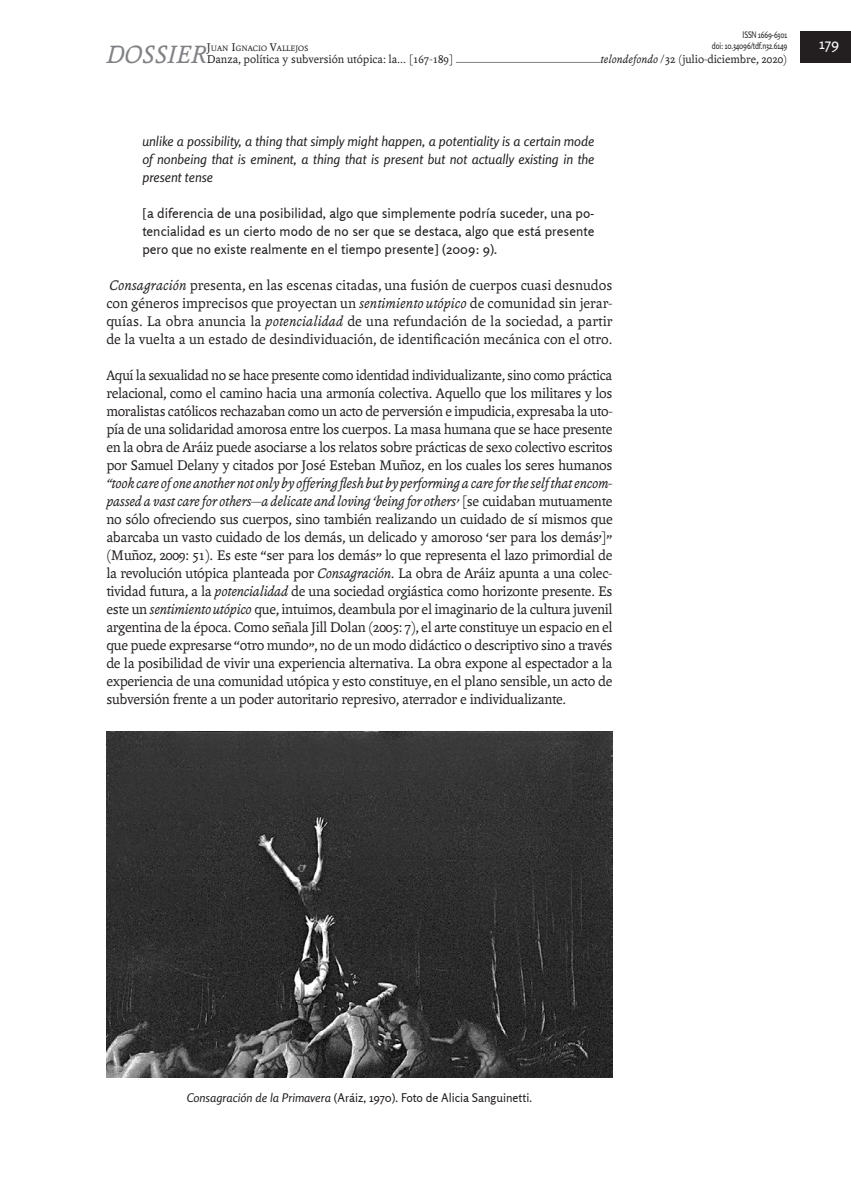
<style>
.page{position:relative;width:851px;height:1191px;background:#fff}
.page>*{position:absolute;margin:0;border:0;box-sizing:border-box;transform-origin:0 0}
.t1{font:italic 27px "Andralis ND Os F";color:#808285}
.art-texto-central{font:15px/18px "Andralis ND Os F";letter-spacing:-.01em;color:#231f20;text-align:justify}
.t2{font:15px "Rosario";color:#fff}
.art-cita{font:13.5px/18px "Rosario";color:#231f20;text-align:justify}
.art-cita-2{font:italic 13.5px/18px "Rosario";color:#231f20;text-align:justify}
.t3{font:12px "Andralis ND Os F";color:#231f20}
.epigrafe-inferior{font:12px "Rosario";color:#231f20}
.t4{font:9px/10.8px "Rosario";letter-spacing:-.02em;color:#231f20;text-align:right;scale:.8 1}
.t5{font:8.4px "Andralis ND Os F";color:#231f20}
.s1{font-size:12px}
.s2{font-style:italic}
</style>
<div class="page">
<hr style="left:106px;top:62px;width:598px;height:1px;background:#808285">
<div style="left:600px;top:52px;width:187px;height:15px;background:#fff"></div>
<div style="left:800px;top:32px;width:50px;height:31px;background:#231f20"></div>
<div style="left:106px;top:43px;width:105px;height:24px;background:#fff"></div>
<div style="left:207px;top:52px;width:249px;height:15px;background:#fff"></div>
<img style="left:106px;top:732px;width:506px;height:345px">
<h1 class="t1" style="left:106px;top:40px;width:102px">DOSSIER</h1>
<p class="t5" style="left:207px;top:44px;width:103px"><span class="s1">J</span>UAN <span class="s1">I</span>GNACIO <span class="s1">V</span>ALLEJOS</p>
<p class="t3" style="left:207px;top:52px;width:248px">Danza, política y subversión utópica: la... [167-189]</p>
<p class="t4" style="left:711px;top:30px;width:96px">ISSN 1669-6301<br>doi: 10.34096/tdf.n32.6149</p>
<p class="t3" style="left:600px;top:52px;width:188px"><span class="s2">telondefondo</span> /32 (julio-diciembre, 2020)</p>
<p class="art-cita-2" style="left:142px;top:132px;width:453px">unlike a possibility, a thing that simply might happen, a potentiality is a certain mode of nonbeing that is eminent, a thing that is present but not actually existing in the present tense</p>
<p class="art-cita" style="left:142px;top:204px;width:453px">[a diferencia de una posibilidad, algo que simplemente podría suceder, una po&shy;tencialidad es un cierto modo de no ser que se destaca, algo que está presente pero que no existe realmente en el tiempo presente] (2009: 9).</p>
<p class="art-texto-central" style="left:106px;top:276px;width:507px"><span class="s2">Consagración</span> presenta, en las escenas citadas, una fusión de cuerpos cuasi desnudos con géneros imprecisos que proyectan un <span class="s2">sentimiento utópico</span> de comunidad sin jerar&shy;quías. La obra anuncia la <span class="s2">potencialidad</span> de una refundación de la sociedad, a partir de la vuelta a un estado de desindividuación, de identificación mecánica con el otro.</p>
<p class="art-texto-central" style="left:106px;top:366px;width:508px">Aquí la sexualidad no se hace presente como identidad individualizante, sino como práctica relacional, como el camino hacia una armonía colectiva. Aquello que los militares y los moralistas católicos rechazaban como un acto de perversión e impudicia, expresaba la uto&shy;pía de una solidaridad amorosa entre los cuerpos. La masa humana que se hace presente en la obra de Aráiz puede asociarse a los relatos sobre prácticas de sexo colectivo escritos por Samuel Delany y citados por José Esteban Muñoz, en los cuales los seres humanos <span class="s2">“took care of one another not only by offering flesh but by performing a care for the self that encom&shy;passed a vast care for others—a delicate and loving ‘being for others’</span> [se cuidaban mutuamente no sólo ofreciendo sus cuerpos, sino también realizando un cuidado de sí mismos que abarcaba un vasto cuidado de los demás, un delicado y amoroso ‘ser para los demás’]” (Muñoz, 2009: 51). Es este “ser para los demás” lo que representa el lazo primordial de la revolución utópica planteada por <span class="s2">Consagración</span>. La obra de Aráiz apunta a una colec&shy;tividad futura, a la <span class="s2">potencialidad</span> de una sociedad orgiástica como horizonte presente. Es este un <span class="s2">sentimiento utópico</span> que, intuimos, deambula por el imaginario de la cultura juvenil argentina de la época. Como señala Jill Dolan (2005: 7), el arte constituye un espacio en el que puede expresarse “otro mundo”, no de un modo didáctico o descriptivo sino a través de la posibilidad de vivir una experiencia alternativa. La obra expone al espectador a la experiencia de una comunidad utópica y esto constituye, en el plano sensible, un acto de subversión frente a un poder autoritario represivo, aterrador e individualizante.</p>
<p class="t2" style="left:819px;top:35px;width:21px">179</p>
<p class="epigrafe-inferior" style="left:187px;top:1090px;width:347px"><span class="s2">Consagración de la Primavera</span> (Aráiz, 1970). Foto de Alicia Sanguinetti.</p>
</div>
